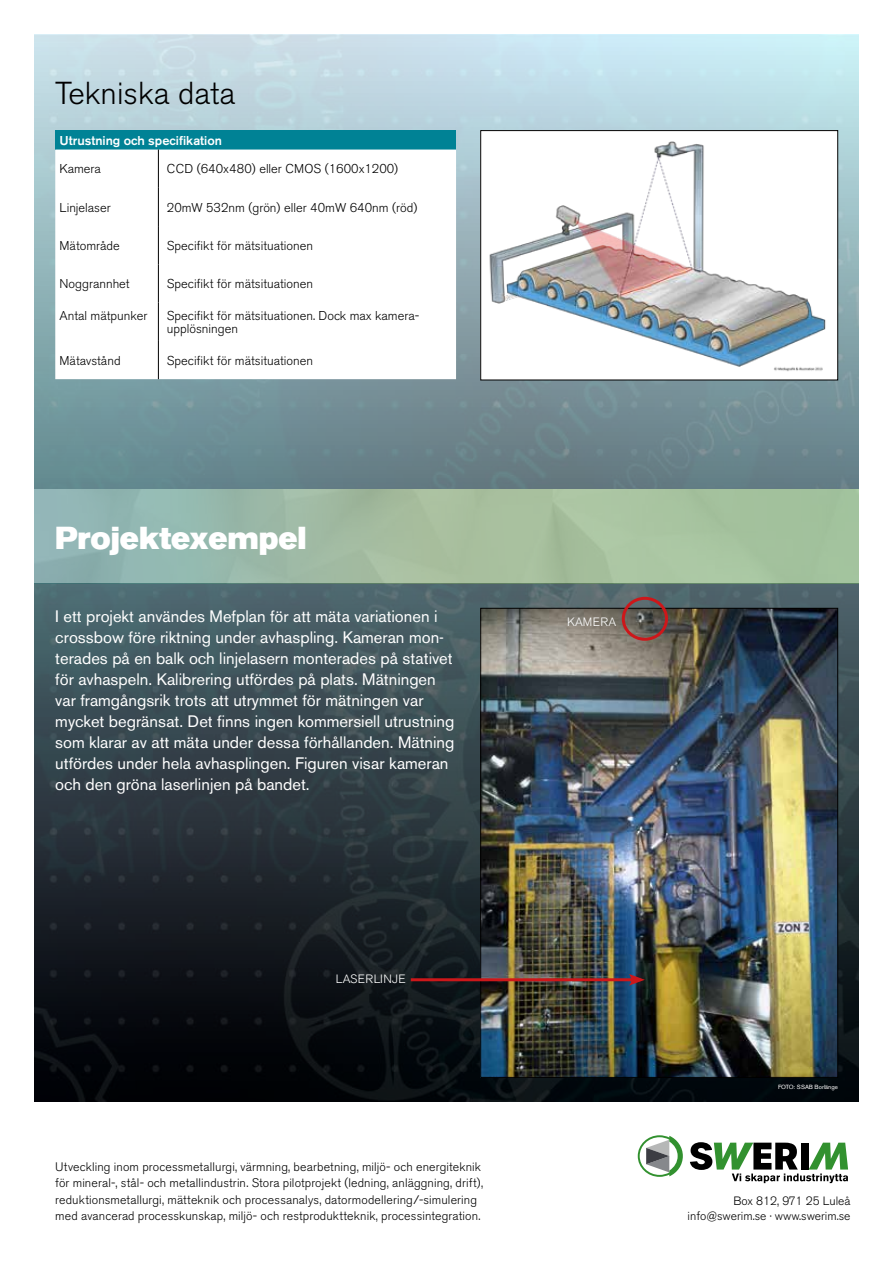
<style>
.page{position:relative;width:893px;height:1263px;background:#fff}
.page>*{position:absolute;margin:0;border:0;box-sizing:border-box;transform-origin:0 0}
.t1{font:31.5px "Akzidenz Grotesk BE Super";color:#fff}
.t2{font:300 31.5px "Akzidenz Grotesk BE";color:#000}
.t3{font:16.5px/21px "Akzidenz Grotesk BE";color:#fff}
.t4{font:300 12.75px/13.5px "Akzidenz Grotesk BE";color:#000}
.t5{font:500 12.75px "Akzidenz Grotesk BE";color:#fff}
.t6{font:300 12.3px/16.5px "Akzidenz Grotesk BE";letter-spacing:.01em;color:#000}
.t7{font:300 12px/15px "Akzidenz Grotesk BE";color:#000;text-align:right}
.t8{font:300 12px "Akzidenz Grotesk BE";letter-spacing:.02em;color:#fff}
.t9{font:6px "Akzidenz Grotesk BE";color:#fff}
</style>
<div class="page">
<img style="left:34px;top:34px;width:825px;height:1067px">
<img style="left:482px;top:610px;width:354px;height:465px">
<img style="left:482px;top:132px;width:354px;height:246px">
<div style="left:480px;top:130px;width:358px;height:250px;border:1px solid #000"></div>
<div style="left:55px;top:130px;width:401px;height:20px;background:#008295"></div>
<svg style="left:55px;top:150px;width:401px;height:229px"></svg>
<hr style="left:158px;top:150px;width:1px;height:38px;background:#000">
<hr style="left:158px;top:188px;width:1px;height:38px;background:#000">
<hr style="left:158px;top:226px;width:1px;height:38px;background:#000">
<hr style="left:158px;top:264px;width:1px;height:39px;background:#000">
<hr style="left:158px;top:303px;width:1px;height:38px;background:#000">
<hr style="left:158px;top:341px;width:1px;height:38px;background:#000">
<div style="left:622px;top:597px;width:46px;height:44px;border:3px solid #cd171a;border-radius:50%"></div>
<hr style="left:411px;top:978px;width:223px;height:3px;background:#cd171a">
<svg style="left:629px;top:974px;width:16px;height:12px"></svg>
<div style="left:34px;top:489px;width:825px;height:94px;background:linear-gradient(to right,#94b5b0,#adc699)"></div>
<svg style="left:690px;top:1142px;width:158px;height:41px"></svg>
<svg style="left:638px;top:1135px;width:45px;height:42px"></svg>
<h1 class="t2" style="left:55px;top:76px;width:181px">Tekniska data</h1>
<p class="t5" style="left:60px;top:133px;width:164px">Utrustning och specifikation</p>
<p class="t4" style="left:60px;top:163px;width:43px">Kamera</p>
<p class="t4" style="left:167px;top:163px;width:233px">CCD (640x480) eller CMOS (1600x1200)</p>
<p class="t4" style="left:60px;top:201px;width:53px">Linjelaser</p>
<p class="t4" style="left:167px;top:201px;width:252px">20mW 532nm (grön) eller 40mW 640nm (röd)</p>
<p class="t4" style="left:60px;top:239px;width:62px">Mätområde</p>
<p class="t4" style="left:167px;top:239px;width:148px">Specifikt för mätsituationen</p>
<p class="t4" style="left:60px;top:277px;width:72px">Noggrannhet</p>
<p class="t4" style="left:167px;top:277px;width:148px">Specifikt för mätsituationen</p>
<p class="t4" style="left:60px;top:309px;width:89px">Antal mätpunker</p>
<p class="t4" style="left:167px;top:309px;width:253px">Specifikt för mätsituationen. Dock max kamera&shy;upplösningen</p>
<p class="t4" style="left:60px;top:354px;width:63px">Mätavstånd</p>
<p class="t4" style="left:167px;top:354px;width:148px">Specifikt för mätsituationen</p>
<h1 class="t1" style="left:55px;top:519px;width:253px">Projektexempel</h1>
<p class="t3" style="left:55px;top:605px;width:401px">I ett projekt användes Mefplan för att mäta variationen i crossbow före riktning under avhaspling. Kameran mon&shy;terades på en balk och linjelasern monterades på stativet för avhaspeln. Kalibrering utfördes på plats. Mätningen var framgångsrik trots att utrymmet för mätningen var mycket begränsat. Det finns ingen kommersiell utrustning som klarar av att mäta under dessa förhållanden. Mätning utfördes under hela avhasplingen. Figuren visar kameran och den gröna laserlinjen på bandet.</p>
<p class="t8" style="left:336px;top:972px;width:71px">LASERLINJE</p>
<p class="t6" style="left:55px;top:1158px;width:429px">Utveckling inom processmetallurgi, värmning, bearbetning, miljö- och energiteknik för mineral-, stål- och metallindustrin. Stora pilotprojekt (ledning, anläggning, drift), reduktionsmetallurgi, mätteknik och processanalys, datormodellering/-simulering med avancerad processkunskap, miljö- och restproduktteknik, processintegration.</p>
<p class="t8" style="left:567px;top:615px;width:51px">KAMERA</p>
<p class="t9" style="left:778px;top:1083px;width:61px">FOTO: SSAB Borlänge</p>
<p class="t7" style="left:688px;top:1194px;width:164px">Box 812, 971 25 Luleå info@swerim.se · www.swerim.se</p>
</div>
